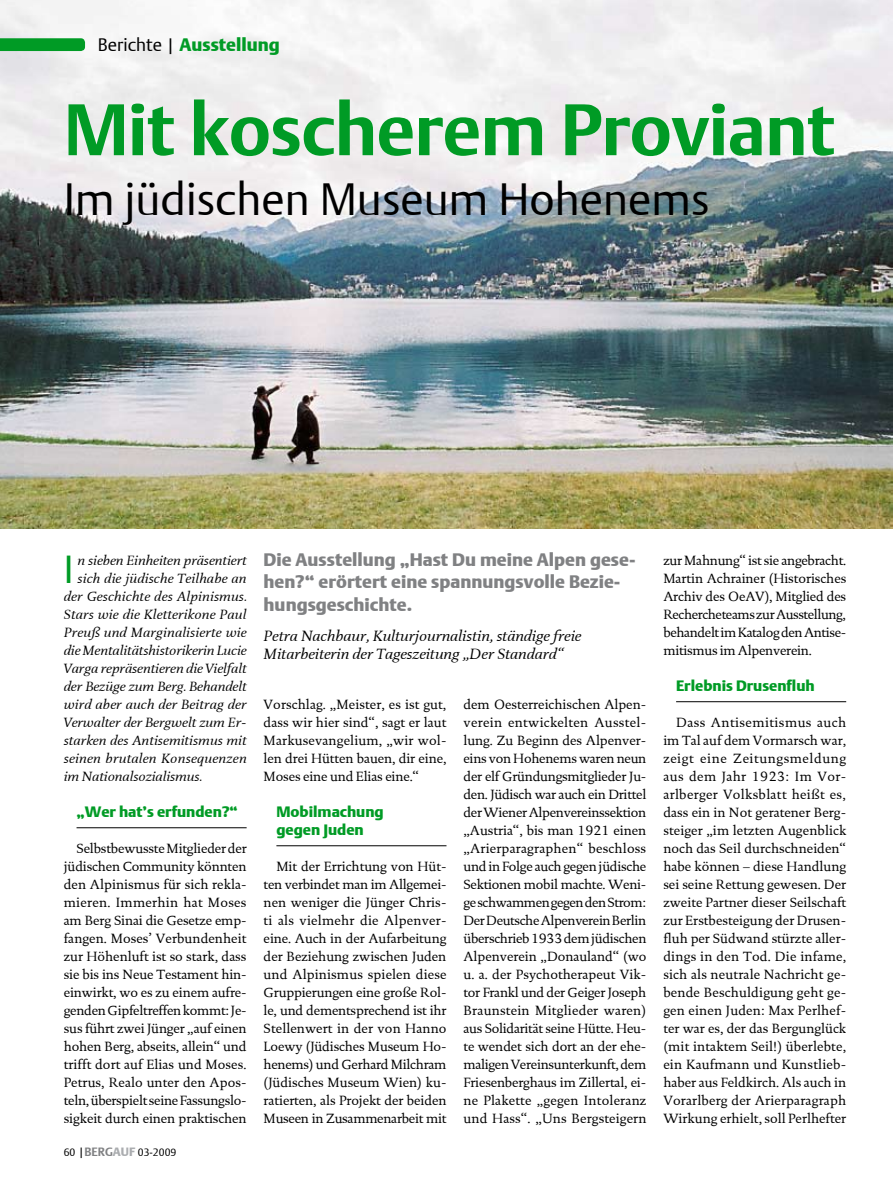
<style>
.page{position:relative;width:893px;height:1191px;background:#fff}
.page>*{position:absolute;margin:0;border:0;box-sizing:border-box;transform-origin:0 0}
.t1{font:700 72px "DTL Argo T";letter-spacing:-.01em;color:#009b25}
.t2{font:300 45px "DTL Argo T";color:#000}
.t3{font:300 39px "DTL Argo T";color:#009b25}
.t4{font:900 18px/22.5px "DTL Argo T";color:#808183}
.t5{font:900 18px "DTL Argo T";color:#009b25}
.t6{font:italic 15px/18px "DTL Documenta T";color:#000}
.t7{font:900 15px/18px "DTL Argo T";color:#009b25}
.t8{font:13.5px/18px "DTL Documenta T";letter-spacing:-.005em;color:#000;text-align:justify}
.t9{font:italic 13.5px "DTL Documenta T";letter-spacing:.01em;color:#000}
.t10{font:300 10.5px "DTL Argo T";color:#000}
.s1{font-weight:300;color:#000}
.s2{font-size:12px}
.s3{font-weight:700;font-size:12px;color:#808183}
.s4{font-weight:900;font-size:12px;color:#abadb0}
</style>
<div class="page">
<hr style="left:77px;top:827px;width:170px;height:1px;background:#000">
<hr style="left:276px;top:845px;width:170px;height:1px;background:#000">
<hr style="left:676px;top:701px;width:170px;height:1px;background:#000">
<img style="left:0;top:0;width:892px;height:528px">
<svg style="left:0;top:38px;width:85px;height:13px"></svg>
<h3 class="t5" style="left:98px;top:34px;width:183px"><span class="s1">Berichte |</span> Ausstellung</h3>
<h1 class="t1" style="left:64px;top:87px;width:773px">Mit koscherem Proviant</h1>
<h2 class="t2" style="left:64px;top:172px;width:647px">Im jüdischen Museum Hohenems</h2>
<h3 class="t3" style="left:64px;top:545px;width:11px">I</h3>
<p class="t9" style="left:78px;top:552px;width:171px">n sieben Einheiten präsentiert</p>
<p class="t9" style="left:78px;top:570px;width:171px">sich die jüdische Teilhabe an</p>
<p class="t9" style="left:64px;top:588px;width:184px">der Geschichte des Alpinismus.</p>
<p class="t9" style="left:64px;top:606px;width:184px">Stars wie die Kletterikone Paul</p>
<p class="t9" style="left:64px;top:624px;width:184px">Preuß und Marginalisierte wie</p>
<p class="t9" style="left:64px;top:642px;width:184px">die Mentalitätshistorikerin Lucie</p>
<p class="t9" style="left:64px;top:660px;width:184px">Varga repräsentieren die Vielfalt</p>
<p class="t9" style="left:64px;top:678px;width:184px">der Bezüge zum Berg. Behandelt</p>
<p class="t9" style="left:64px;top:696px;width:184px">wird aber auch der Beitrag der</p>
<p class="t9" style="left:64px;top:714px;width:184px">Verwalter der Bergwelt zum Er-</p>
<p class="t9" style="left:64px;top:732px;width:184px">starken des Antisemitismus mit</p>
<p class="t9" style="left:64px;top:750px;width:184px">seinen brutalen Konsequenzen</p>
<p class="t9" style="left:64px;top:768px;width:140px">im Nationalsozialismus.</p>
<p class="t7" style="left:77px;top:802px;width:163px">„Wer hat’s erfunden?“</p>
<p class="t8" style="left:64px;top:839px;width:184px;text-indent:13px">Selbstbewusste Mitglieder der jüdischen Community könnten den Alpinismus für sich rekla&shy;mieren. Immerhin hat Moses am Berg Sinai die Gesetze emp&shy;fangen. Moses’ Verbundenheit zur Höhenluft ist so stark, dass sie bis ins Neue Testament hin&shy;einwirkt, wo es zu einem aufre&shy;genden Gipfeltreffen kommt: Je&shy;sus führt zwei Jünger „auf einen hohen Berg, abseits, allein“ und trifft dort auf Elias und Moses.<br>Petrus, Realo unter den Apos&shy;teln, überspielt seine Fassungslo&shy;sigkeit durch einen praktischen</p>
<p class="t10" style="left:64px;top:1146px;width:114px">60 <span class="s2">|</span><span class="s3">BERG</span><span class="s4">AUF</span> 03-2009</p>
<h3 class="t4" style="left:264px;top:548px;width:373px">Die Ausstellung „Hast Du meine Alpen gese&shy;hen?“ erörtert eine spannungsvolle Bezie&shy;hungsgeschichte.</h3>
<p class="t6" style="left:264px;top:626px;width:319px">Petra Nachbaur, Kulturjournalistin, ständige freie<br>Mitarbeiterin der Tageszeitung „Der Standard“</p>
<p class="t8" style="left:264px;top:695px;width:184px">Vorschlag. „Meister, es ist gut, dass wir hier sind“, sagt er laut Markusevangelium, „wir wol&shy;len drei Hütten bauen, dir eine, Moses eine und Elias eine.“</p>
<p class="t7" style="left:276px;top:802px;width:109px">Mobilmachung gegen Juden</p>
<p class="t8" style="left:264px;top:857px;width:184px;text-indent:13px">Mit der Errichtung von Hüt&shy;ten verbindet man im Allgemei&shy;nen weniger die Jünger Chris&shy;ti als vielmehr die Alpenver&shy;eine. Auch in der Aufarbeitung der Beziehung zwischen Juden und Alpinismus spielen diese Gruppierungen eine große Rol&shy;le, und dementsprechend ist ihr Stellenwert in der von Hanno Loewy (Jüdisches Museum Ho&shy;henems) und Gerhard Milchram (Jüdisches Museum Wien) ku&shy;ratierten, als Projekt der beiden Museen in Zusammenarbeit mit</p>
<p class="t8" style="left:463px;top:695px;width:184px">dem Oesterreichischen Alpen&shy;verein entwickelten Ausstel&shy;lung. Zu Beginn des Alpenver&shy;eins von Hohenems waren neun der elf Gründungsmitglieder Ju&shy;den. Jüdisch war auch ein Drittel der Wiener Alpenvereinssektion „Austria“, bis man 1921 einen „Arierparagraphen“ beschloss und in Folge auch gegen jüdische Sektionen mobil machte. Weni&shy;ge schwammen gegen den Strom:<br>Der Deutsche Alpenverein Berlin überschrieb 1933 dem jüdischen Alpenverein „Donauland“ (wo u. a. der Psychotherapeut Vik&shy;tor Frankl und der Geiger Joseph Braunstein Mitglieder waren) aus Solidarität seine Hütte. Heu&shy;te wendet sich dort an der ehe&shy;maligen Vereinsunterkunft, dem Friesenberghaus im Zillertal, ei&shy;ne Plakette „gegen Intoleranz und Hass“. „Uns Bergsteigern</p>
<p class="t8" style="left:663px;top:551px;width:184px">zur Mahnung“ ist sie angebracht.<br>Martin Achrainer (Historisches Archiv des OeAV), Mitglied des Rechercheteams zur Ausstellung, behandelt im Katalog den Antise&shy;mitismus im Alpenverein.</p>
<p class="t7" style="left:676px;top:676px;width:140px">Erlebnis Drusenfluh</p>
<p class="t8" style="left:663px;top:713px;width:184px;text-indent:13px">Dass Antisemitismus auch im Tal auf dem Vormarsch war, zeigt eine Zeitungsmeldung aus dem Jahr 1923: Im Vor&shy;arlberger Volksblatt heißt es, dass ein in Not geratener Berg&shy;steiger „im letzten Augenblick noch das Seil durchschneiden“ habe können – diese Handlung sei seine Rettung gewesen. Der zweite Partner dieser Seilschaft zur Erstbesteigung der Drusen&shy;fluh per Südwand stürzte aller&shy;dings in den Tod. Die infame, sich als neutrale Nachricht ge&shy;bende Beschuldigung geht ge&shy;gen einen Juden: Max Perlhef&shy;ter war es, der das Bergunglück (mit intaktem Seil!) überlebte, ein Kaufmann und Kunstlieb&shy;haber aus Feldkirch. Als auch in Vorarlberg der Arierparagraph Wirkung erhielt, soll Perlhefter</p>
</div>
